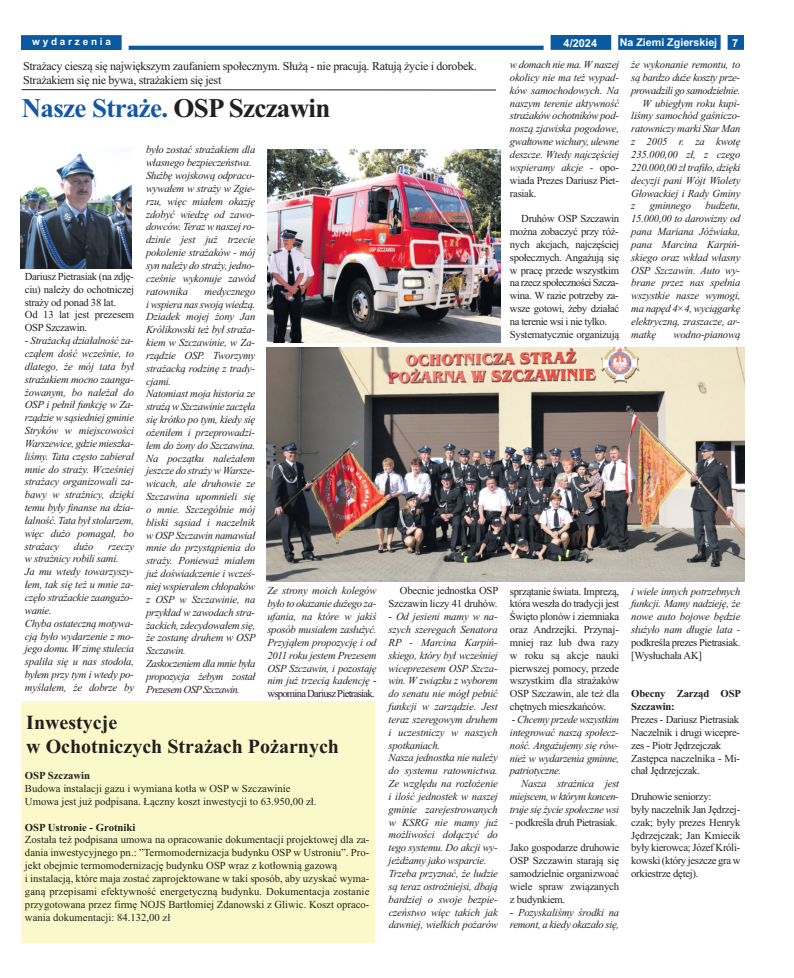
<style>
.page{position:relative;width:794px;height:978px;background:#fff}
.page>*{position:absolute;margin:0;border:0;box-sizing:border-box;transform-origin:0 0}
.t1{font:700 27px "Times New Roman";letter-spacing:-.025em;color:#1357a7}
.t2{font:700 20px/24px "Times New Roman";color:#231f20}
.t3{font:12px/14.4px "Times New Roman";letter-spacing:-.025em;color:#231f20}
.t4{font:700 11px "Arial";color:#fff}
.t5{font:italic 10.7px/12.8px "Times New Roman";letter-spacing:-.02em;color:#231f20;text-align:justify}
.t6{font:10.7px/12.8px "Times New Roman";letter-spacing:-.02em;color:#231f20}
.t7{font:10.7px/12.8px "Times New Roman";color:#231f20}
.t8{font:700 10.7px/12.8px "Times New Roman";color:#231f20}
.t9{font:700 10.7px "Arial";color:#fff}
.t10{font:700 10px "Arial";letter-spacing:.28em;color:#fff}
.s1{color:#231f20}
.s2{font-style:normal}
.s3{font-style:italic}
</style>
<div class="page">
<img style="left:21px;top:36px;width:723px;height:14px">
<svg style="left:21px;top:89px;width:475px;height:2px"></svg>
<img style="left:267px;top:348px;width:477px;height:233px">
<img style="left:21px;top:148px;width:111px;height:121px">
<img style="left:267px;top:150px;width:233px;height:192px">
<p class="t10" style="left:32px;top:36px;width:80px">wydarzenia</p>
<p class="t4" style="left:563px;top:36px;width:35px">4/2024</p>
<p class="t9" style="left:619px;top:36px;width:99px">Na Ziemi Zgierskiej</p>
<p class="t4" style="left:732px;top:37px;width:8px">7</p>
<p class="t3" style="left:23px;top:58px;width:455px">Strażacy cieszą się największym zaufaniem społecznym. Służą - nie pracują. Ratują życie i dorobek.<br>Strażakiem się nie bywa, strażakiem się jest</p>
<h1 class="t1" style="left:22px;top:92px;width:310px">Nasze Straże. <span class="s1">OSP Szczawin</span></h1>
<p class="t5" style="left:146px;top:143px;width:111px;text-align:left">było zostać strażakiem dla własnego bezpieczeństwa.<br>Służbę wojskową odpraco&shy;wywałem w straży w Zgie&shy;rzu, więc miałem okazję zdobyć wiedzę od zawo&shy;dowców. Teraz w naszej ro&shy;dzinie jest już trzecie pokolenie strażaków - mój syn należy do straży, jedno&shy;cześnie wykonuje zawód ratownika</p>
<p class="t6" style="left:25px;top:270px;width:111px">Dariusz Pietrasiak (na zdję&shy;ciu) należy do ochotniczej straży od ponad 38 lat.<br>Od 13 lat jest prezesem<br>OSP Szczawin.</p>
<p class="t5" style="left:25px;top:334px;width:111px"><span class="s2">-</span> Strażacką działalność za&shy;cząłem dość wcześnie, to dlatego, że mój tata był strażakiem mocno zaanga&shy;żowanym, bo należał do OSP i pełnił funkcję w Za&shy;rządzie w sąsiedniej gminie Stryków w miejscowości Warszewice, gdzie mieszka&shy;liśmy. Tata często zabierał mnie do straży. Wcześniej strażacy organizowali za&shy;bawy w strażnicy, dzięki temu były finanse na dzia&shy;łalność. Tata był stolarzem, więc dużo pomagał, bo strażacy</p>
<p class="t5" style="left:146px;top:285px;width:111px;text-align:left;text-indent:58px">medycznego i wspiera nas swoją wiedzą.<br>Dziadek mojej żony Jan<br>Królikowski też był straża&shy;kiem w Szczawinie, w Za&shy;rządzie OSP. Tworzymy strażacką rodzinę z trady&shy;cjami.<br>Natomiast moja historia ze strażą w Szczawinie zaczęła się krótko po tym, kiedy się ożeniłem i przeprowadzi&shy;łem do żony do Szczawina.<br>Na początku należałem jeszcze do straży w Warsze&shy;wicach, ale druhowie ze<br>Szczawina upomnieli się o mnie. Szczególnie mój bliski sąsiad i naczelnik w OSP Szczawin namawiał mnie do przystąpienia do straży. Ponieważ miałem już doświadczenie i wcześ&shy;niej wspierałem chłopaków z OSP w Szczawinie, na przykład w zawodach stra&shy;żackich, zdecydowałem się, że zostanę druhem w OSP<br>Szczawin.<br>Zaskoczeniem dla mnie była propozycja żebym został<br>Prezesem OSP Szczawin.</p>
<p class="t5" style="left:74px;top:540px;width:21px">dużo</p>
<p class="t5" style="left:25px;top:540px;width:111px;text-align:left;text-indent:83px">rzeczy w strażnicy robili sami.<br>Ja mu wtedy towarzyszy&shy;łem, tak się też u mnie za&shy;częło strażackie zaangażo&shy;wanie.<br>Chyba ostateczną motywa&shy;cją było wydarzenie z mo&shy;jego domu. W zimę stulecia spaliła się u nas stodoła, byłem przy tym i wtedy po&shy;myślałem, że dobrze by</p>
<p class="t5" style="left:267px;top:584px;width:111px">Ze strony moich kolegów było to okazanie dużego za&shy;ufania, na które w jakiś sposób musiałem zasłużyć.<br>Przyjąłem propozycję i od 2011 roku jestem Prezesem OSP Szczawin, i pozostaję nim już trzecią kadencję <span class="s2">- wspomina Dariusz Pietrasiak.</span></p>
<p class="t6" style="left:388px;top:584px;width:111px;text-align:right">Obecnie jednostka OSP<br>Szczawin liczy 41 druhów.</p>
<p class="t5" style="left:388px;top:610px;width:111px;text-align:left"><span class="s2">-</span> Od jesieni mamy w na&shy;szych szeregach Senatora<br>RP - Marcina Karpiń&shy;skiego, który był wcześniej wiceprezesem OSP Szcza&shy;win. W związku z wyborem do senatu nie mógł pełnić funkcji w zarządzie. Jest teraz szeregowym druhem i uczestniczy w naszych spotkaniach.<br>Nasza jednostka nie należy do systemu ratownictwa.<br>Ze względu na rozłożenie i ilość jednostek w naszej gminie zarejestrowanych w KSRG nie mamy już możliwości dołączyć do tego systemu. Do akcji wy&shy;jeżdżamy jako wsparcie.<br>Trzeba przyznać, że ludzie są teraz ostrożniejsi, dbają bardziej o swoje bezpie&shy;czeństwo więc takich jak dawniej, wielkich pożarów</p>
<h2 class="t2" style="left:26px;top:710px;width:314px">Inwestycje<br>w Ochotniczych Strażach Pożarnych</h2>
<p class="t8" style="left:25px;top:769px;width:67px">OSP Szczawin</p>
<p class="t7" style="left:25px;top:782px;width:293px">Budowa instalacji gazu i wymiana kotła w OSP w Szczawinie<br>Umowa jest już podpisana. Łączny koszt inwestycji to 63.950,00 zł.</p>
<p class="t8" style="left:25px;top:820px;width:112px">OSP Ustronie - Grotniki</p>
<p class="t7" style="left:25px;top:833px;width:346px">Została też podpisana umowa na opracowanie dokumentacji projektowej dla za&shy;dania inwestycyjnego pn.: ”Termomodernizacja budynku OSP w Ustroniu”. Pro&shy;jekt obejmie termomodernizację budynku OSP wraz z kotłownią gazową<br>i instalacją, które maja zostać zaprojektowane w taki sposób, aby uzyskać wyma&shy;ganą przepisami efektywność energetyczną budynku. Dokumentacja zostanie przygotowana przez firmę NOJS Bartłomiej Zdanowski z Gliwic. Koszt opraco&shy;wania dokumentacji: 84.132,00 zł</p>
<p class="t5" style="left:510px;top:58px;width:111px">w domach nie ma. W naszej okolicy nie ma też wypad&shy;ków samochodowych. Na naszym terenie aktywność strażaków ochotników pod&shy;noszą zjawiska pogodowe, gwałtowne wichury, ulewne deszcze. Wtedy najczęściej wspieramy akcje - <span class="s2">opo&shy;wiada Prezes Dariusz Piet&shy;rasiak.</span></p>
<p class="t6" style="left:510px;top:212px;width:111px;text-indent:11px">Druhów OSP Szczawin można zobaczyć przy róż&shy;nych akcjach, najczęściej społecznych. Angażują się w pracę przede wszystkim na rzecz społeczności Szcza&shy;wina. W razie potrzeby za&shy;wsze gotowi, żeby działać na terenie wsi i nie tylko.<br>Systematycznie organizują</p>
<p class="t5" style="left:631px;top:58px;width:111px">że wykonanie remontu, to</p>
<p class="t5" style="left:631px;top:71px;width:110px">są bardzo duże koszty prze-</p>
<p class="t5" style="left:631px;top:84px;width:111px">prowadzili go samodzielnie.</p>
<p class="t5" style="left:642px;top:97px;width:99px">W ubiegłym roku kupi-</p>
<p class="t5" style="left:631px;top:109px;width:111px">liśmy samochód gaśniczo-</p>
<p class="t5" style="left:631px;top:122px;width:111px">ratowniczy marki Star Man</p>
<p class="t5" style="left:631px;top:135px;width:111px">z 2005 r. za kwotę</p>
<p class="t5" style="left:631px;top:148px;width:111px">235.000,00 zł, z czego</p>
<p class="t5" style="left:631px;top:161px;width:111px">220.000,00 zł trafiło, dzięki</p>
<p class="t5" style="left:631px;top:174px;width:111px">decyzji pani Wójt Wiolety</p>
<p class="t5" style="left:631px;top:186px;width:111px">Głowackiej i Rady Gminy</p>
<p class="t5" style="left:631px;top:199px;width:6px">z</p>
<p class="t5" style="left:650px;top:199px;width:43px">gminnego</p>
<p class="t5" style="left:631px;top:199px;width:111px;text-indent:74px">budżetu, 15.000,00 to darowizny od pana Mariana Jóźwiaka, pana Marcina Karpiń&shy;skiego oraz wkład własny OSP Szczawin. Auto wy&shy;brane przez nas spełnia wszystkie nasze wymogi, ma napęd 4×4, wyciągarkę elektryczną, zraszacze, ar&shy;matkę</p>
<p class="t5" style="left:673px;top:328px;width:69px">wodno-pianową</p>
<p class="t6" style="left:510px;top:584px;width:111px;text-align:justify">sprzątanie świata. Imprezą, która weszła do tradycji jest Święto plonów i ziemniaka oraz Andrzejki. Przynaj&shy;mniej raz lub dwa razy w roku są akcje nauki pierwszej pomocy, przede wszystkim dla strażaków OSP Szczawin, ale też dla chętnych mieszkańców.</p>
<p class="t5" style="left:510px;top:713px;width:111px"><span class="s2">-</span> Chcemy przede wszystkim integrować naszą społecz&shy;ność. Angażujemy się rów&shy;nież w wydarzenia gminne, patriotyczne.</p>
<p class="t5" style="left:510px;top:777px;width:111px;text-indent:11px">Nasza strażnica jest miejscem, w którym koncen&shy;truje się życie społeczne wsi</p>
<p class="t6" style="left:510px;top:816px;width:109px"><span class="s3">-</span> podkreśla druh Pietrasiak.</p>
<p class="t6" style="left:510px;top:841px;width:111px;text-align:justify">Jako gospodarze druhowie OSP Szczawin starają się samodzielnie organizwoać wiele spraw związanych z budynkiem.</p>
<p class="t5" style="left:510px;top:905px;width:111px"><span class="s2">-</span> Pozyskaliśmy środki na remont, a kiedy okazało się,</p>
<p class="t5" style="left:631px;top:584px;width:111px">i wiele innych potrzebnych funkcji. Mamy nadzieję, że nowe auto bojowe będzie służyło nam długie lata -</p>
<p class="t6" style="left:631px;top:636px;width:111px">podkreśla prezes Pietrasiak. [Wysłuchała AK]</p>
<p class="t8" style="left:631px;top:687px;width:111px">Obecny Zarząd OSP<br>Szczawin:</p>
<p class="t6" style="left:631px;top:713px;width:110px">Prezes - Dariusz Pietrasiak<br>Naczelnik i drugi wicepre&shy;zes - Piotr Jędrzejczak<br>Zastępca naczelnika - Mi&shy;chał Jędrzejczak.</p>
<p class="t6" style="left:631px;top:790px;width:111px">Druhowie seniorzy:<br>były naczelnik Jan Jędrzej&shy;czak; były prezes Henryk<br>Jędrzejczak; Jan Kmiecik były kierowca; Józef Króli&shy;kowski (który jeszcze gra w orkiestrze dętej).</p>
</div>
